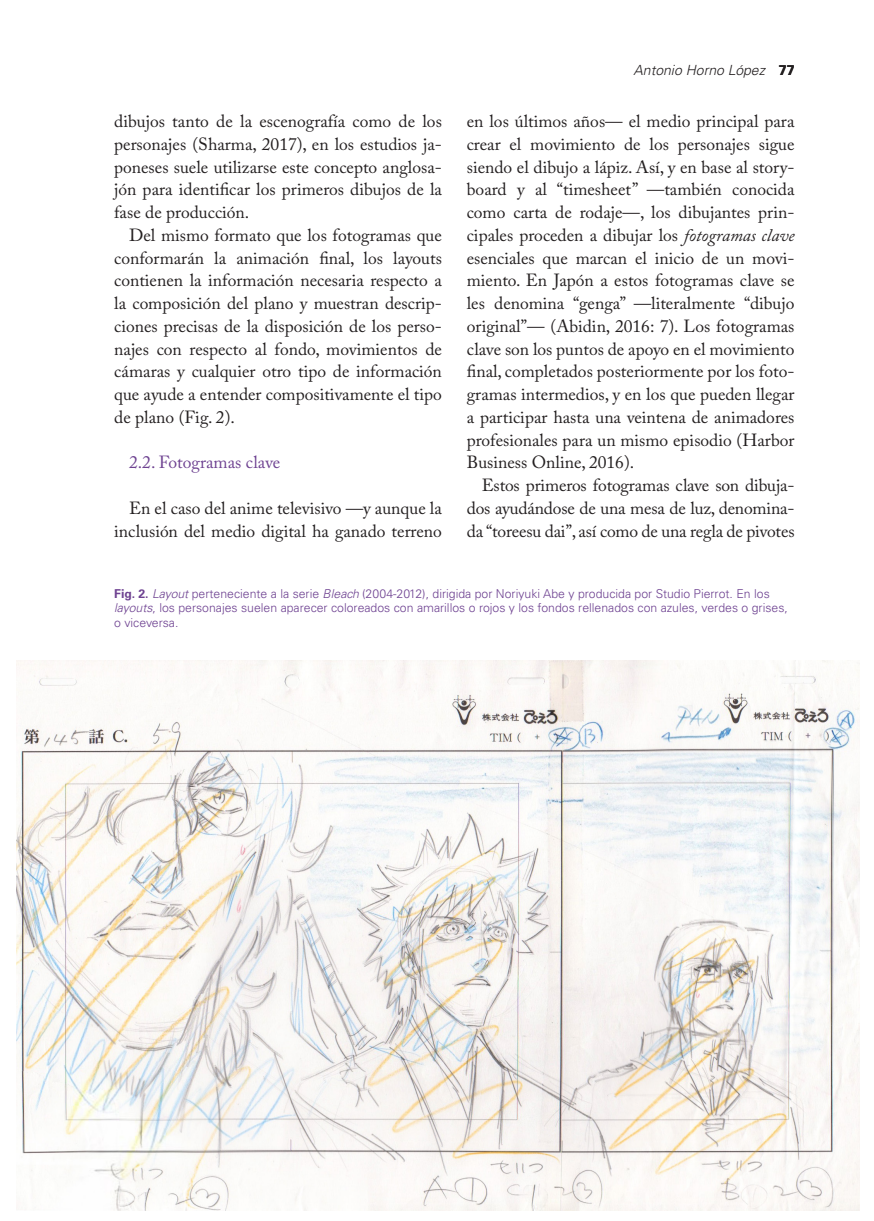
<style>
.page{position:relative;width:874px;height:1221px;background:#fff}
.page>*{position:absolute;margin:0;border:0;box-sizing:border-box;transform-origin:0 0}
.texto_común{font:17.5px/22.8px "Adobe Caslon Pro";color:#231f20;text-align:justify}
.texto_común_SIN-_Cop{font:17.5px/22.8px "Adobe Caslon Pro";color:#231f20;text-align:justify}
.texto_común-2{font:17.5px "Adobe Caslon Pro";color:#6e4291}
.t1{font:italic 300 14px "Univers LT Std";color:#231f20}
.pies2{font:300 12.25px/14.5px "Univers LT Std";color:#6e4291}
.s1{font-weight:700;font-style:normal}
.s2{font-style:italic}
.s3{font-weight:700}
</style>
<div class="page">
<img style="left:17px;top:660px;width:841px;height:550px">
<p class="texto_común" style="left:114px;top:110px;width:329px">dibujos tanto de la escenografía como de los personajes (Sharma, 2017), en los estudios ja&shy;poneses suele utilizarse este concepto anglosa&shy;jón para identificar los primeros dibujos de la fase de producción.</p>
<p class="texto_común" style="left:114px;top:223px;width:329px;text-indent:15px">Del mismo formato que los fotogramas que conformarán la animación final, los layouts contienen la información necesaria respecto a la composición del plano y muestran descrip&shy;ciones precisas de la disposición de los perso&shy;najes con respecto al fondo, movimientos de cámaras y cualquier otro tipo de información que ayude a entender compositivamente el tipo de plano (Fig. 2).</p>
<p class="texto_común-2" style="left:129px;top:452px;width:153px">2.2. Fotogramas clave</p>
<p class="texto_común" style="left:114px;top:496px;width:329px;text-align:right">En el caso del anime televisivo —y aunque la inclusión del medio digital ha ganado terreno</p>
<p class="t1" style="left:633px;top:61px;width:162px">Antonio Horno López <span class="s1">77</span></p>
<p class="texto_común_SIN-_Cop" style="left:466px;top:110px;width:329px">en los últimos años— el medio principal para crear el movimiento de los personajes sigue siendo el dibujo a lápiz. Así, y en base al story&shy;board y al “timesheet” —también conocida como carta de rodaje—, los dibujantes prin&shy;cipales proceden a dibujar los <span class="s2">fotogramas clave </span>esenciales que marcan el inicio de un movi&shy;miento. En Japón a estos fotogramas clave se les denomina “genga” —literalmente “dibujo original”— (Abidin, 2016: 7). Los fotogramas clave son los puntos de apoyo en el movimiento final, completados posteriormente por los foto&shy;gramas intermedios, y en los que pueden llegar a participar hasta una veintena de animadores profesionales para un mismo episodio (Harbor Business Online, 2016).</p>
<p class="texto_común" style="left:466px;top:474px;width:329px;text-indent:15px">Estos primeros fotogramas clave son dibuja&shy;dos ayudándose de una mesa de luz, denomina&shy;da “toreesu dai”, así como de una regla de pivotes</p>
<p class="pies2" style="left:114px;top:586px;width:674px"><span class="s3">Fig. 2.</span> <span class="s2">Layout</span> perteneciente a la serie <span class="s2">Bleach</span> (2004-2012), dirigida por Noriyuki Abe y producida por Studio Pierrot. En los <span class="s2">layouts</span>, los personajes suelen aparecer coloreados con amarillos o rojos y los fondos rellenados con azules, verdes o grises, o viceversa.</p>
</div>
